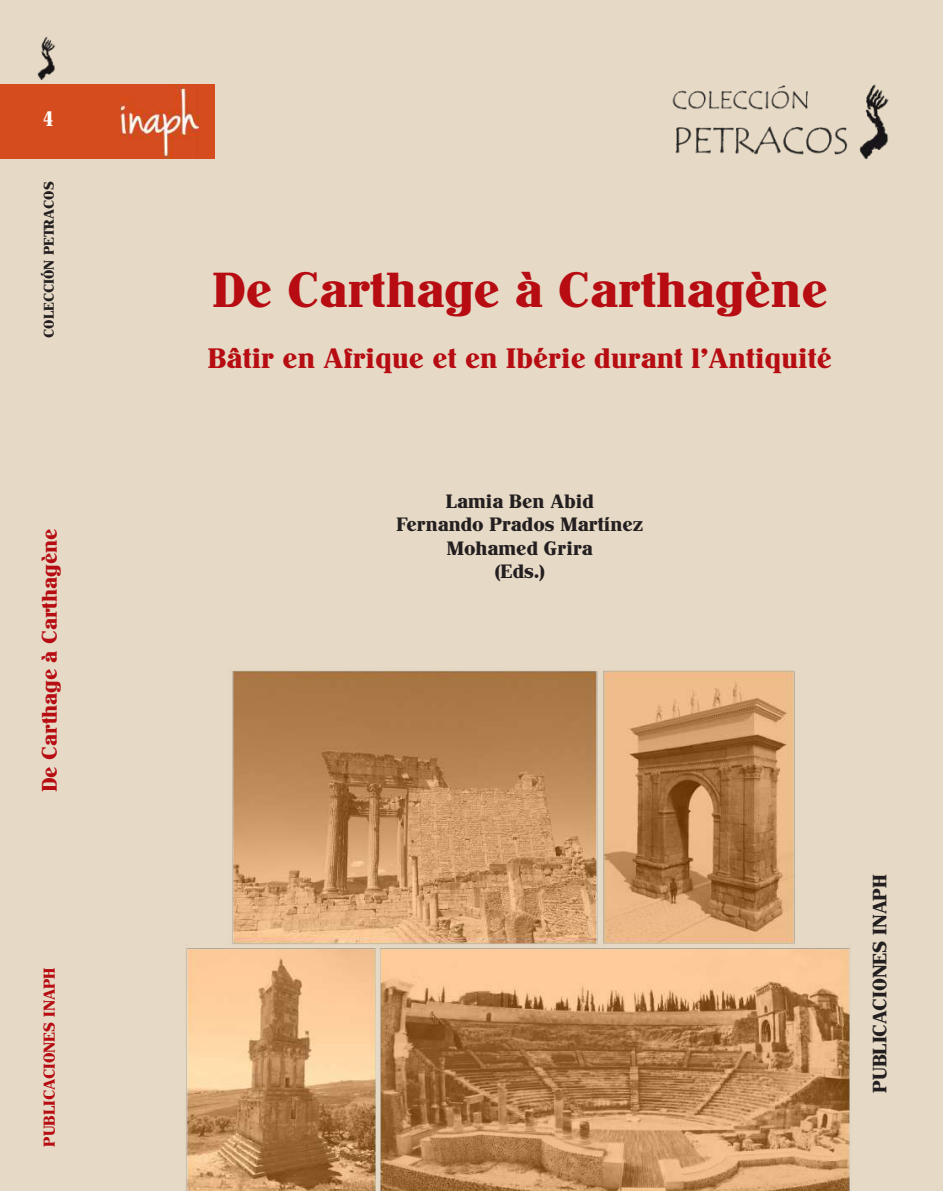
<style>
.page{position:relative;width:943px;height:1191px;background:#e6d9c5}
.page>*{position:absolute;margin:0;border:0;box-sizing:border-box;transform-origin:0 0}
.t1{font:500 49px "John Hancock CP";color:#b60c12}
.t2{font:500 28px "John Hancock CP";color:#b60c12}
.t3{font:500 21px "John Hancock CP";color:#b60c12}
.t4{font:500 21px "John Hancock CP";color:#fff}
.t5{font:500 19.25px/23.1px "John Hancock CP";color:#231f20;text-align:center}
.t6{font:500 15.75px "John Hancock CP";color:#b60c12}
.t7{font:500 14px "John Hancock CP";color:#231f20}
</style>
<div class="page">
<div style="left:0;top:84px;width:214px;height:75px;background:#d54c1e"></div>
<img style="left:672px;top:84px;width:217px;height:75px">
<img style="left:121px;top:84px;width:77px;height:75px">
<img style="left:186px;top:670px;width:664px;height:521px">
<img style="left:37px;top:36px;width:19px;height:44px">
<p class="t4" style="left:43px;top:107px;width:11px">4</p>
<p class="t7" style="left:41px;top:338px;width:158px;rotate:-90deg">COLECCIÓN PETRACOS</p>
<p class="t3" style="left:38px;top:792px;width:266px;rotate:-90deg">De Carthage à Carthagène</p>
<p class="t6" style="left:40px;top:1146px;width:180px;rotate:-90deg">PUBLICACIONES INAPH</p>
<h1 class="t1" style="left:212px;top:263px;width:618px">De Carthage à Carthagène</h1>
<h2 class="t2" style="left:208px;top:343px;width:625px">Bâtir en Afrique et en Ibérie durant l'Antiquité</h2>
<p class="t5" style="left:396px;top:490px;width:248px">Lamia Ben Abid<br>Fernando Prados Martínez<br>Mohamed Grira<br>(Eds.)</p>
<p class="t5" style="left:868px;top:1093px;width:220px;rotate:-90deg">PUBLICACIONES INAPH</p>
</div>
